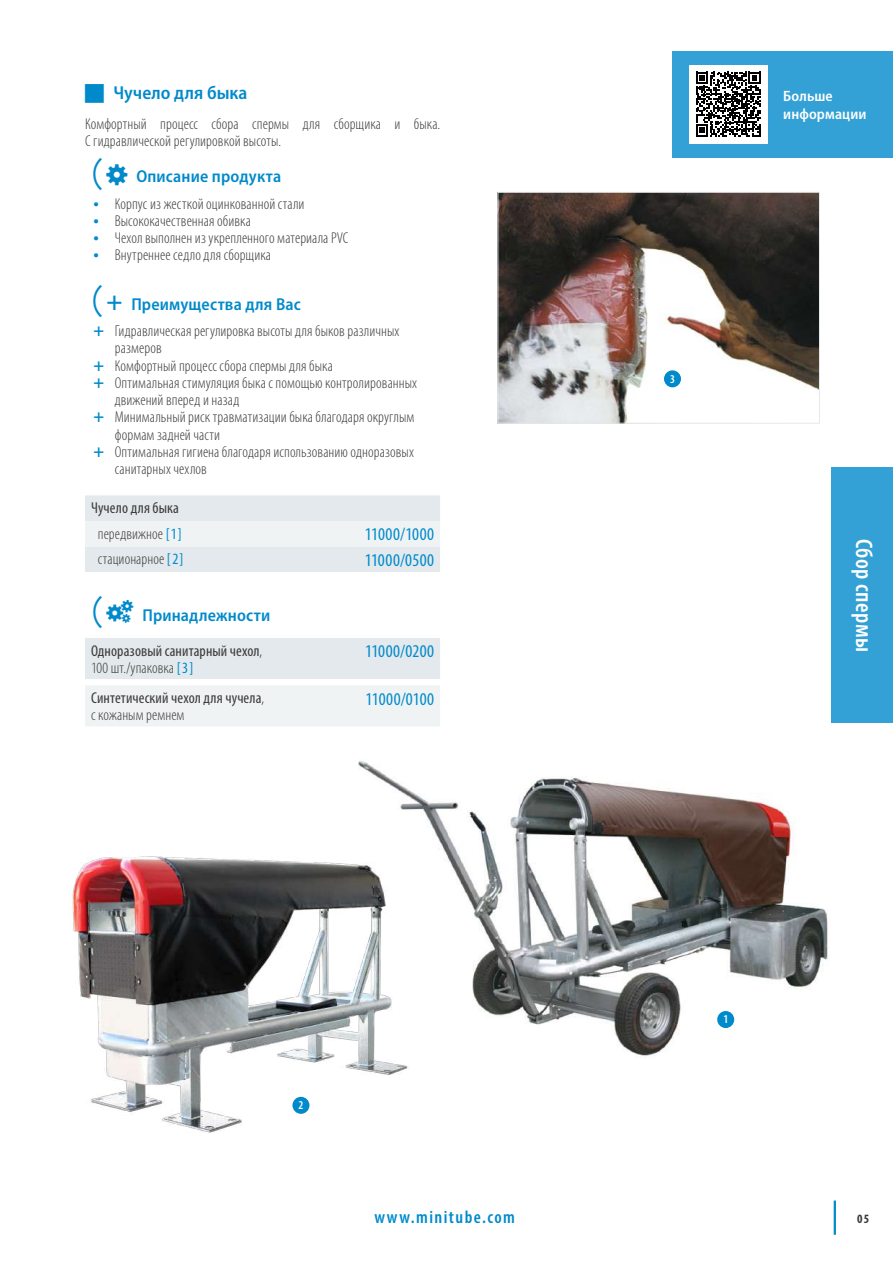
<style>
.page{position:relative;width:893px;height:1263px;background:#fff}
.page>*{position:absolute;margin:0;border:0;box-sizing:border-box;transform-origin:0 0}
.t1{font:600 condensed 24px "Myriad Pro";letter-spacing:.02em;color:#fff}
.t2{font:600 semi-condensed 18.75px "Myriad Pro";letter-spacing:.005em;color:#008acb}
.t3{font:condensed 18px "Myriad Pro";letter-spacing:.015em;color:#008acb}
.t4{font:600 condensed 18px "Myriad Pro";letter-spacing:.08em;color:#008acb}
.t5{font:600 semi-condensed 17.25px "Myriad Pro";letter-spacing:.01em;color:#008acb}
.t6{font:300 condensed 15.75px/17.2px "Myriad Pro";letter-spacing:.005em;color:#3b3b3a}
.t7{font:condensed 15.75px/17.2px "Myriad Pro";letter-spacing:.005em;color:#3b3b3a}
.t8{font:600 semi-condensed 15px/18px "Myriad Pro";letter-spacing:.01em;color:#fff}
.t9{font:700 condensed 12.75px "Myriad Pro";color:#3b3b3a}
.t10{font:600 condensed 12px "Myriad Pro";color:#fff}
.s1{font-family:"MS Gothic";font-weight:400;font-stretch:normal;font-size:36px}
.s2{font-weight:600;font-stretch:semi-condensed;font-size:18px;color:#008acb}
.s3{font-size:27px}
.s4{font-weight:700;font-size:18px;color:#008acb}
.s5{font-weight:300}
.s6{color:#008acb}
.s7{font-weight:400;color:#008acb}
</style>
<div class="page">
<hr style="left:834px;top:1200px;width:2px;height:35px;background:#008acb">
<div style="left:831px;top:468px;width:62px;height:255px;background:#33a1d5"></div>
<img style="left:359px;top:761px;width:469px;height:298px">
<div style="left:717px;top:1011px;width:17px;height:17px;background:#008acb;border-radius:50%"></div>
<div style="left:85px;top:495px;width:355px;height:26px;background:#e3e9ec"></div>
<svg style="left:85px;top:521px;width:355px;height:205px"></svg>
<div style="left:85px;top:572px;width:355px;height:21px;background:#fff"></div>
<img style="left:72px;top:839px;width:337px;height:294px">
<img style="left:499px;top:194px;width:319px;height:228px">
<div style="left:497px;top:192px;width:323px;height:232px;border:1px solid #e3e9ec"></div>
<div style="left:664px;top:370px;width:17px;height:17px;background:#008acb;border-radius:50%"></div>
<div style="left:672px;top:51px;width:221px;height:106px;background:#33a1d5"></div>
<div style="left:689px;top:65px;width:78px;height:79px;background:#fff"></div>
<svg style="left:696px;top:72px;width:64px;height:65px"></svg>
<svg style="left:107px;top:600px;width:27px;height:23px"></svg>
<p class="t2" style="left:113px;top:81px;width:136px">Чучело для быка</p>
<p class="t6" style="left:85px;top:115px;width:357px">Комфортный процесс сбора спермы для сборщика и быка.<br>С гидравлической регулировкой высоты.</p>
<p class="t5" style="left:85px;top:166px;width:198px"><span class="s1">(</span> Опиcание продукта</p>
<p class="t6" style="left:94px;top:195px;width:213px"><span class="s2">•</span> Корпус из жесткой оцинкованной стали</p>
<p class="t6" style="left:94px;top:212px;width:159px"><span class="s2">•</span> Высококачественная обивка</p>
<p class="t6" style="left:94px;top:229px;width:257px"><span class="s2">•</span> Чехол выполнен из укрепленного материала PVC</p>
<p class="t6" style="left:94px;top:246px;width:179px"><span class="s2">•</span> Внутреннее седло для сборщика</p>
<p class="t5" style="left:85px;top:293px;width:217px"><span class="s1">(</span><span class="s3">+</span> Преимущества для Вас</p>
<p class="t6" style="left:94px;top:322px;width:307px"><span class="s4">+</span> Гидравлическая регулировка высоты для быков различных</p>
<p class="t6" style="left:115px;top:339px;width:48px">размеров</p>
<p class="t6" style="left:94px;top:357px;width:241px"><span class="s4">+</span> Комфортный процесс сбора спермы для быка</p>
<p class="t6" style="left:94px;top:374px;width:325px"><span class="s4">+</span> Оптимальная стимуляция быка с помощью контролированных</p>
<p class="t6" style="left:115px;top:391px;width:126px">движений вперед и назад</p>
<p class="t6" style="left:94px;top:408px;width:322px"><span class="s4">+</span> Минимальный риск травматизации быка благодаря округлым</p>
<p class="t6" style="left:115px;top:426px;width:107px">формам задней части</p>
<p class="t6" style="left:94px;top:443px;width:322px"><span class="s4">+</span> Оптимальная гигиена благодаря использованию одноразовых</p>
<p class="t6" style="left:115px;top:460px;width:94px">санитарных чехлов</p>
<p class="t7" style="left:91px;top:495px;width:92px;line-height:25.5px;text-align:center">Чучело для быка <span class="s5">передвижное</span> <span class="s6">[1]</span></p>
<p class="t3" style="left:365px;top:524px;width:71px">11000/1000</p>
<p class="t6" style="left:98px;top:550px;width:87px">стационарное <span class="s7">[2]</span></p>
<p class="t3" style="left:365px;top:549px;width:71px">11000/0500</p>
<p class="t5" style="left:85px;top:604px;width:187px"><span class="s1">(</span> Принадлежности</p>
<p class="t7" style="left:91px;top:642px;width:173px">Одноразовый санитарный чехол<span class="s5">,<br>100 шт./упаковка</span> <span class="s6">[3]</span></p>
<p class="t3" style="left:365px;top:641px;width:70px">11000/0200</p>
<p class="t7" style="left:91px;top:689px;width:174px">Синтетический чехол для чучела<span class="s5">, с кожаным ремнем</span></p>
<p class="t3" style="left:366px;top:688px;width:70px">11000/0100</p>
<p class="t10" style="left:299px;top:1098px;width:6px">2</p>
<p class="t10" style="left:670px;top:371px;width:6px">3</p>
<p class="t8" style="left:783px;top:86px;width:85px">Больше информации</p>
<h1 class="t1" style="left:879px;top:539px;width:114px;rotate:90deg">Сбор спермы</h1>
<p class="t10" style="left:723px;top:1012px;width:6px">1</p>
<p class="t4" style="left:374px;top:1205px;width:142px">www.minitube.com</p>
<p class="t9" style="left:857px;top:1211px;width:13px">05</p>
</div>
